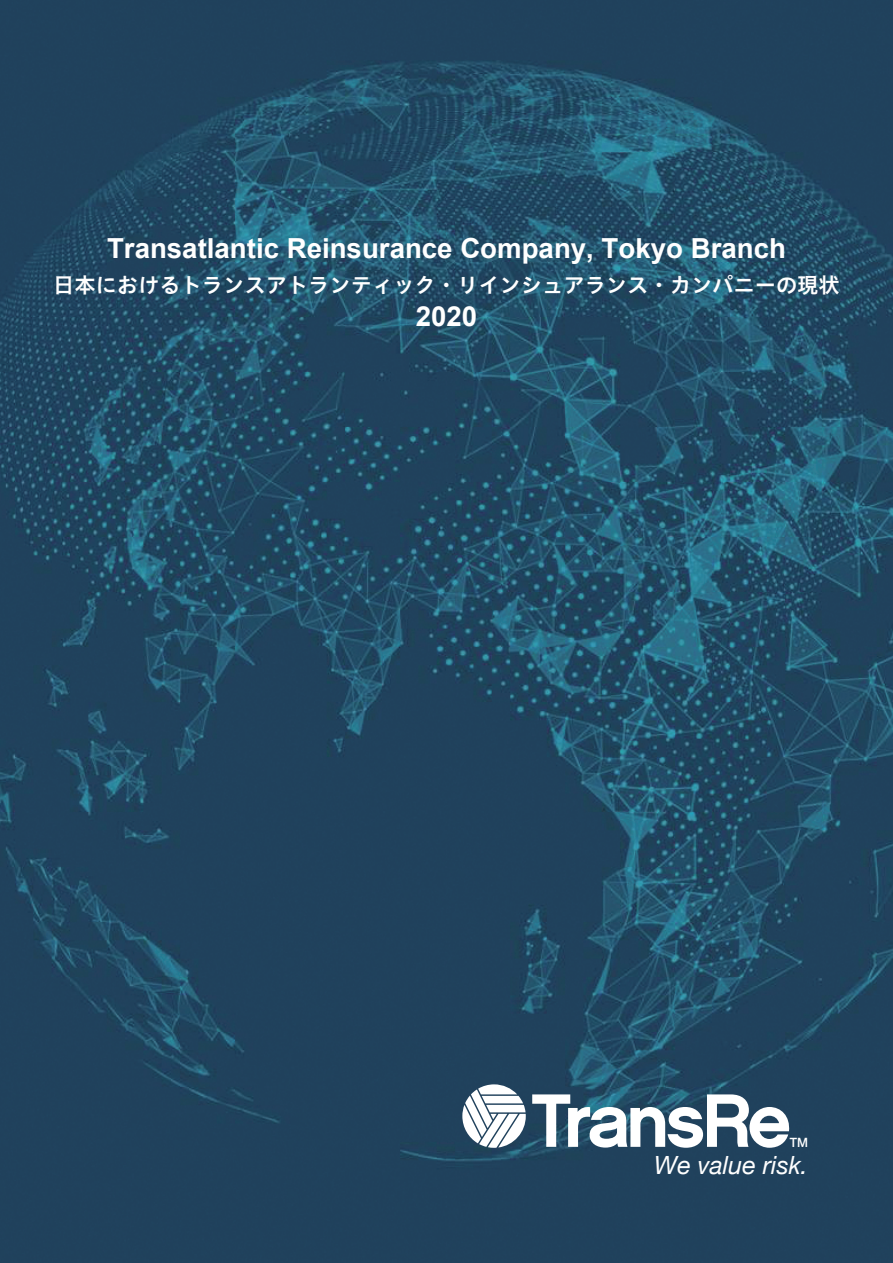
<style>
.page{position:relative;width:893px;height:1263px;background:#fff}
.page>*{position:absolute;margin:0;border:0;box-sizing:border-box;transform-origin:0 0}
.t1{font:700 27.6px "Arial";color:#fff}
.t2{font:italic 25.05px "Helvetica Neue";color:#fff}
.t3{font:21.3px "Hiragino UD Sans Std W6";color:#fff}
.t4{font:500 12.75px "Helvetica Neue";color:#fff;scale:.96 1}
</style>
<div class="page">
<img style="left:0;top:0;width:893px;height:1263px">
<svg style="left:532px;top:1094px;width:258px;height:54px"></svg>
<svg style="left:462px;top:1084px;width:64px;height:64px"></svg>
<p class="t1" style="left:107px;top:230px;width:680px">Transatlantic Reinsurance Company, Tokyo Branch</p>
<p class="t3" style="left:53px;top:268px;width:788px">日本におけるトランスアトランティック・リインシュアランス・カンパニーの現状</p>
<p class="t1" style="left:416px;top:298px;width:63px">2020</p>
<p class="t4" style="left:790px;top:1132px;width:20px">TM</p>
<p class="t2" style="left:654px;top:1147px;width:155px">We value risk.</p>
</div>
